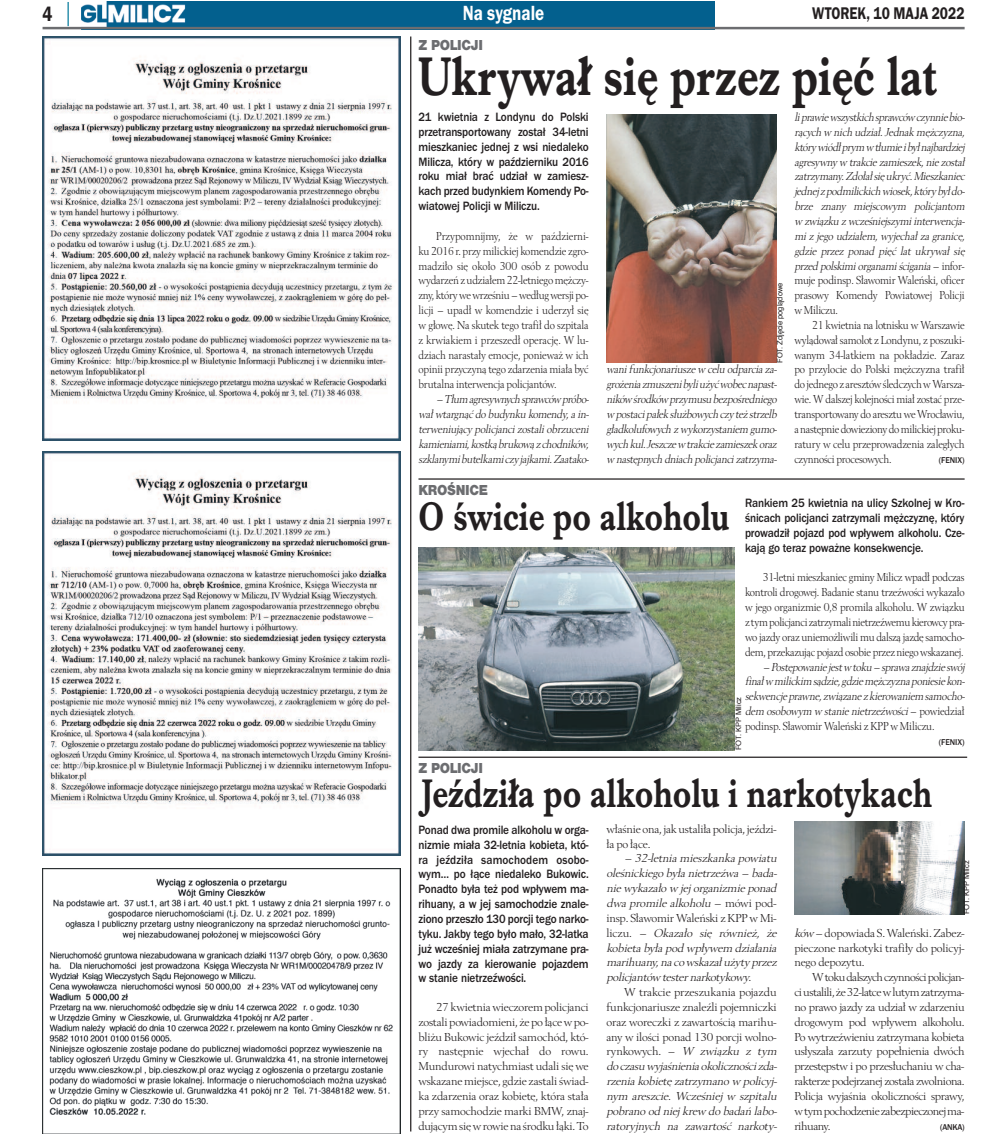
<style>
.page{position:relative;width:993px;height:1134px;background:#fff}
.page>*{position:absolute;margin:0;border:0;box-sizing:border-box;transform-origin:0 0}
.t1{font:700 56.25px "Imprint URWTCE";color:#231f20;scale:.8 1}
.t2{font:700 41.25px "Imprint URWTCE";color:#231f20;scale:.8 1}
.t3{font:21.25px "Franklin Got URWTCE Dem";color:#fff;scale:.8 1}
.t4{font:21.25px "Franklin Got URWTCE Dem";color:#231f20;scale:.8 1}
.t5{font:17.5px "Franklin Got URWTCE Dem";color:#231f20;scale:.8 1}
.t6{font:900 15px "Nimbus San TCE";letter-spacing:-.025em;color:#6c6d70;scale:.9 1}
.t7{font:500 12.5px/14.9px "Franklin Got URWTCE";letter-spacing:-.01em;color:#231f20;text-align:justify;scale:.9 1}
.t8{font:italic 12px/14.9px "Berling TCE";letter-spacing:-.02em;color:#231f20;scale:.9 1}
.t9{font:12px/14.9px "Berling TCE";letter-spacing:-.02em;color:#231f20;text-align:justify;scale:.9 1}
.t10{font:12px/14.9px "Berling TCE";letter-spacing:-.02em;color:#231f20;text-align:justify}
.t11{font:italic 12px/14.9px "Berling TCE";letter-spacing:-.02em;color:#231f20}
.t12{font:500 8.75px "Franklin Got URWTCE";color:#231f20;scale:.95 1}
.t13{font:7.5px "Helvetica";letter-spacing:-.005em;color:#231f20}
.s1{font-style:normal}
.s2{font-style:italic}
</style>
<div class="page">
<img style="left:82px;top:2px;width:632px;height:25px">
<hr style="left:43px;top:27px;width:921px;height:2px;background:#6c6d70">
<hr style="left:67px;top:2px;width:2px;height:24px;background:#0a7c9d">
<img style="left:43px;top:36px;width:357px;height:404px">
<img style="left:43px;top:451px;width:357px;height:404px">
<img style="left:43px;top:868px;width:357px;height:266px">
<img style="left:606px;top:115px;width:170px;height:248px">
<img style="left:418px;top:547px;width:315px;height:203px">
<img style="left:794px;top:821px;width:170px;height:94px">
<hr style="left:410px;top:36px;width:1px;height:1095px;background:#231f20">
<hr style="left:418px;top:757px;width:548px;height:1px;background:#231f20">
<hr style="left:418px;top:478px;width:546px;height:2px;background:#231f20">
<h3 class="t4" style="left:43px;top:1px;width:14px">4</h3>
<h3 class="t3" style="left:462px;top:0;width:103px">Na sygnale</h3>
<h3 class="t5" style="left:811px;top:3px;width:192px">WTOREK, 10 MAJA 2022</h3>
<p class="t6" style="left:418px;top:36px;width:73px">Z POLICJI</p>
<h1 class="t1" style="left:418px;top:42px;width:649px">Ukrywał się przez pięć lat</h1>
<p class="t7" style="left:418px;top:109px;width:190px">21 kwietnia z Londynu do Polski przetransportowany został 34-letni mieszkaniec jednej z wsi niedaleko Milicza, który w październiku 2016 roku miał brać udział w zamiesz&shy;kach przed budynkiem Komendy Po&shy;wiatowej Policji w Miliczu.</p>
<p class="t9" style="left:418px;top:228px;width:190px;text-indent:18px">Przypomnijmy, że w październi&shy;ku 2016 r. przy milickiej komendzie zgro&shy;madziło się około 300 osób z powodu wydarzeńzudziałem22-letniegomężczy&shy;zny, którywewrześniu–wedługwersjipo&shy;licji – upadł w komendzie i uderzył się w głowę. Na skutek tego trafił do szpitala z krwiakiem i przeszedł operację. W lu&shy;dziach narastały emocje, ponieważ w ich opinii przyczyną tego zdarzenia miała być brutalna interwencja policjantów.</p>
<p class="t8" style="left:418px;top:392px;width:192px;text-indent:18px">–Tłumagresywnych sprawców próbo&shy;wałwtargnąćdobudynkukomendy, ain&shy;terweniujący policjanci zostali obrzuceni kamieniami, kostką brukową z chodników, szklanymibutelkami czy jajkami.Zaatako-</p>
<p class="t13" style="left:776px;top:363px;width:82px;rotate:-90deg">FOT. Zdjęcie poglądowe</p>
<p class="t8" style="left:606px;top:362px;width:192px">wani funkcjonariusze w celu odparcia za&shy;grożenia zmuszenibyliużyćwobecnapast&shy;ników środków przymusubezpośredniego w postaci pałek służbowych czy też strzelb gładkolufowych z wykorzystaniem gumo&shy;wych kul.Jeszczew trakcie zamieszek oraz w następnych dniach policjanci zatrzyma-</p>
<p class="t8" style="left:794px;top:109px;width:192px">liprawiewszystkich sprawców czynniebio&shy;rących w nich udział. Jednak mężczyzna, który wiódłprymw tłumieibyłnajbardziej agresywny w trakcie zamieszek, nie został zatrzymany. Zdołał się ukryć. Mieszkaniec jednej zpodmilickich wiosek, który byłdo&shy;brze znany miejscowym policjantom w związku z wcześniejszymi interwencja&shy;mi z jego udziałem, wyjechał za granicę, gdzie przez ponad pięć lat ukrywał się przed polskimi organami ścigania <span class="s1">– infor&shy;muje podinsp. Sławomir Waleński, oficer prasowy Komendy Powiatowej Policji w Miliczu.</span></p>
<p class="t9" style="left:794px;top:317px;width:190px;text-indent:18px">21 kwietnia na lotnisku w Warszawie wylądował samolot z Londynu, z poszuki&shy;wanym 34-latkiem na pokładzie. Zaraz po przylocie do Polski mężczyzna trafił do jednego z aresztówśledczychwWarsza&shy;wie. W dalszej kolejności miał zostać prze&shy;transportowany do aresztu we Wrocławiu, anastępniedowiezionydomilickiejproku&shy;ratury w celu przeprowadzenia zaległych czynności procesowych.</p>
<p class="t12" style="left:938px;top:454px;width:29px">(FENIX)</p>
<p class="t6" style="left:418px;top:481px;width:79px">KROŚNICE</p>
<h2 class="t2" style="left:418px;top:491px;width:390px">O świcie po alkoholu</h2>
<p class="t7" style="left:744px;top:495px;width:245px">Rankiem 25 kwietnia na ulicy Szkolnej w Kro&shy;śnicach policjanci zatrzymali mężczyznę, który prowadził pojazd pod wpływem alkoholu. Cze&shy;kają go teraz poważne konsekwencje.</p>
<p class="t9" style="left:744px;top:570px;width:245px;text-indent:18px">31-letni mieszkaniec gminy Milicz wpadł podczas kontroli drogowej. Badanie stanu trzeźwości wykazało w jego organizmie 0,8 promila alkoholu. W związku ztympolicjancizatrzymalinietrzeźwemukierowcypra&shy;wo jazdy oraz uniemożliwili mu dalszą jazdę samocho&shy;dem, przekazując pojazd osobie przez niego wskazanej.</p>
<p class="t8" style="left:744px;top:659px;width:247px;text-align:justify;text-indent:18px">–Postępowaniejest w toku–sprawaznajdzieswój finałw milickimsądzie, gdziemężczyznaponiesie kon&shy;sekwencje prawne, związane z kierowaniem samocho&shy;dem osobowym w stanie nietrzeźwości <span class="s1">– powiedział podinsp. Sławomir Waleński z KPP w Miliczu.</span></p>
<p class="t12" style="left:938px;top:737px;width:29px">(FENIX)</p>
<p class="t13" style="left:735px;top:750px;width:55px;rotate:-90deg">FOT. KPP Milicz</p>
<p class="t6" style="left:418px;top:759px;width:73px">Z POLICJI</p>
<h2 class="t2" style="left:422px;top:768px;width:639px">Jeździła po alkoholu i narkotykach</h2>
<p class="t7" style="left:418px;top:822px;width:190px">Ponad dwa promile alkoholu w orga&shy;nizmie miała 32-letnia kobieta, któ&shy;ra jeździła samochodem osobo&shy;wym… po łące niedaleko Bukowic.<br>Ponadto była też pod wpływem ma&shy;rihuany, a w jej samochodzie znale&shy;ziono przeszło 130 porcji tego narko&shy;tyku. Jakby tego było mało, 32-latka już wcześniej miała zatrzymane pra&shy;wo jazdy za kierowanie pojazdem w stanie nietrzeźwości.</p>
<p class="t10" style="left:418px;top:999px;width:172px;text-indent:18px">27kwietniawieczorempolicjanci zostalipowiadomieni,żepołącewpo&shy;bliżu Bukowic jeździł samochód, któ&shy;ry następnie wjechał do rowu.<br>Mundurowi natychmiast udali się we wskazane miejsce, gdzie zastali świad&shy;ka zdarzenia oraz kobietę, która stała przy samochodzie marki BMW, znaj&shy;dującymsięwrowienaśrodkułąki.To</p>
<p class="t10" style="left:606px;top:821px;width:171px">właśnieona,jakustaliłapolicja,jeździ&shy;ła po łące.</p>
<p class="t11" style="left:606px;top:851px;width:173px;text-indent:18px">– 32-letnia mieszkanka powiatu oleśnickiego była nietrzeźwa – bada&shy;nie wykazało w jej organizmie ponad dwa promile alkoholu <span class="s1">– mówi pod&shy;insp. Sławomir Waleński z KPP w Mi&shy;liczu.</span> – Okazało się również, że kobieta była pod wpływem działania marihuany, na co wskazał użyty przez policjantów tester narkotykowy.</p>
<p class="t11" style="left:606px;top:984px;width:173px;text-indent:18px"><span class="s1">W trakcie przeszukania pojazdu funkcjonariusze znaleźli pojemniczki oraz woreczki z zawartością marihu&shy;any w ilości ponad 130 porcji wolno&shy;rynkowych. –</span> W związku z tym do czasuwyjaśnienia okoliczności zda&shy;rzenia kobietę zatrzymano w policyj&shy;nym areszcie. Wcześniej w szpitalu pobrano od niej krew do badań labo&shy;ratoryjnych na zawartość narkoty-</p>
<p class="t13" style="left:963px;top:914px;width:55px;rotate:-90deg">FOT. KPP Milicz</p>
<p class="t10" style="left:794px;top:925px;width:171px"><span class="s2">ków</span>–dopowiadaS.Waleński.Zabez&shy;pieczone narkotyki trafiły do policyj&shy;nego depozytu.</p>
<p class="t10" style="left:794px;top:970px;width:172px;text-indent:18px">Wtokudalszychczynnościpolicjan&shy;ciustalili,że32-latcewlutymzatrzyma&shy;no prawo jazdy za udział w zdarzeniu drogowym pod wpływem alkoholu.<br>Po wytrzeźwieniu zatrzymana kobieta usłyszała zarzuty popełnienia dwóch przestępstw i po przesłuchaniu w cha&shy;rakterze podejrzanej została zwolniona.<br>Policja wyjaśnia okoliczności sprawy, wtympochodzeniezabezpieczonejma&shy;rihuany.</p>
<p class="t12" style="left:939px;top:1121px;width:27px">(ANKA)</p>
</div>
